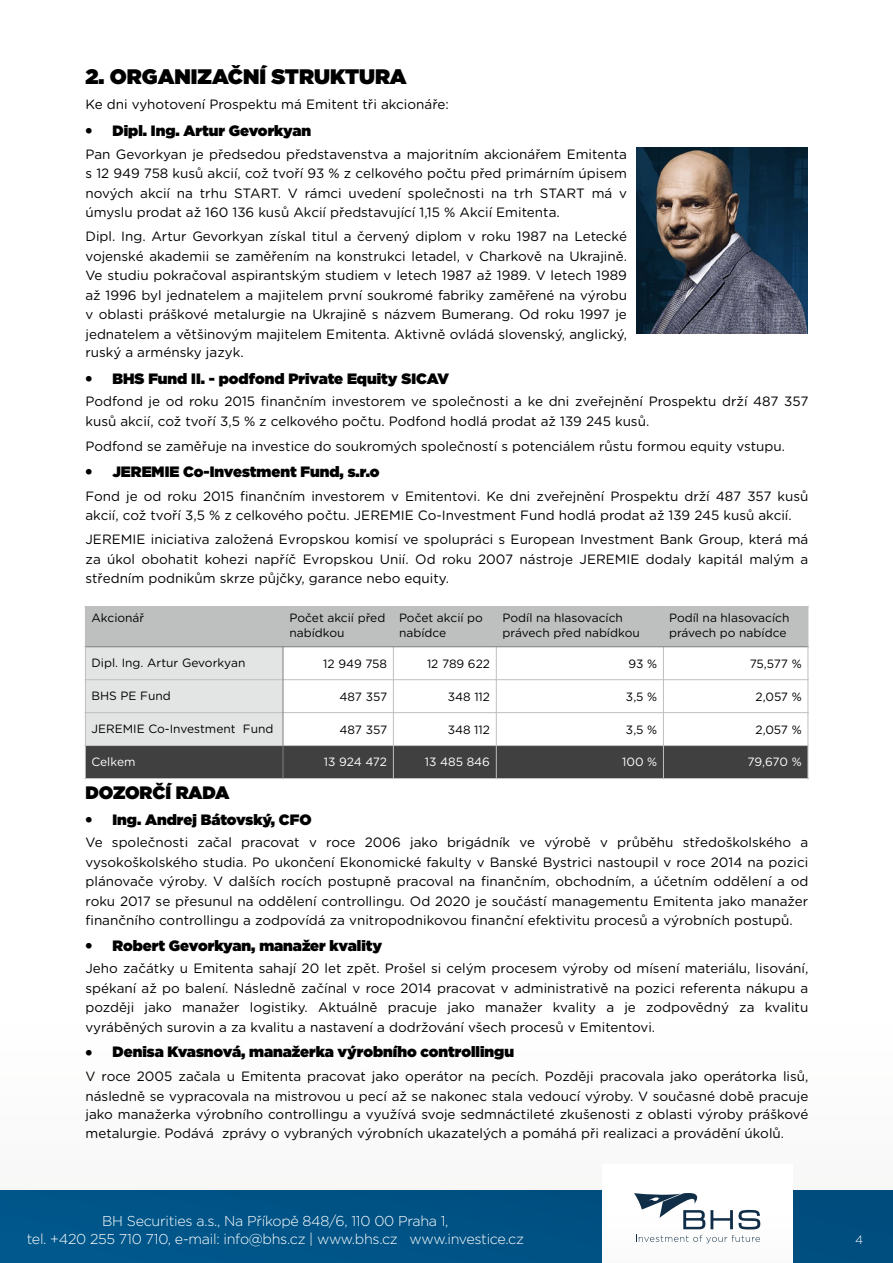
<style>
.page{position:relative;width:893px;height:1263px;background:#fff}
.page>*{position:absolute;margin:0;border:0;box-sizing:border-box;transform-origin:0 0}
.t1{font:900 21px "Gotham";color:#000}
.t2{font:900 18px "Gotham";color:#000}
.t3{font:900 15px "Gotham";color:#000}
.t4{font:300 14.25px/17.1px "Gotham";letter-spacing:-.02em;color:#fff;text-align:center}
.t5{font:13.5px/19.5px "Gotham Rounded";color:#000;text-align:justify}
.t6{font:12px/15px "Gotham Rounded";color:#000}
.t7{font:12px "Gotham Rounded";color:#fff}
.t8{font:300 12px "Gotham";color:#fff}
</style>
<div class="page">
<div style="left:0;top:958px;width:893px;height:305px;background:#f8f8f8"></div>
<div style="left:0;top:1190px;width:893px;height:73px;background:#005386"></div>
<div style="left:602px;top:1165px;width:190px;height:98px;background:#fff"></div>
<svg style="left:739px;top:1210px;width:21px;height:19px"></svg>
<svg style="left:634px;top:1193px;width:99px;height:36px"></svg>
<svg style="left:636px;top:1235px;width:124px;height:8px"></svg>
<div style="left:0;top:0;width:893px;height:1155px;background:#fff"></div>
<img style="left:636px;top:148px;width:172px;height:185px">
<div style="left:85px;top:607px;width:198px;height:40px;background:#bec0c0"></div>
<div style="left:283px;top:607px;width:110px;height:40px;background:#bec0c0"></div>
<div style="left:393px;top:607px;width:103px;height:40px;background:#bec0c0"></div>
<div style="left:496px;top:607px;width:167px;height:40px;background:#bec0c0"></div>
<div style="left:663px;top:607px;width:145px;height:40px;background:#bec0c0"></div>
<div style="left:85px;top:647px;width:198px;height:33px;background:#e3e4e4"></div>
<div style="left:85px;top:680px;width:198px;height:33px;background:#e3e4e4"></div>
<div style="left:85px;top:713px;width:198px;height:32px;background:#e3e4e4"></div>
<div style="left:85px;top:745px;width:198px;height:33px;background:#404040"></div>
<div style="left:283px;top:745px;width:110px;height:33px;background:#404040"></div>
<div style="left:393px;top:745px;width:103px;height:33px;background:#404040"></div>
<div style="left:496px;top:745px;width:167px;height:33px;background:#404040"></div>
<div style="left:663px;top:745px;width:145px;height:33px;background:#404040"></div>
<hr style="left:393px;top:647px;width:1px;height:132px;background:#bfbfbf">
<hr style="left:496px;top:647px;width:1px;height:132px;background:#bfbfbf">
<hr style="left:663px;top:647px;width:1px;height:132px;background:#bfbfbf">
<hr style="left:85px;top:679px;width:198px;height:1px;background:#bfbfbf">
<hr style="left:283px;top:679px;width:526px;height:1px;background:#bfbfbf">
<hr style="left:85px;top:712px;width:198px;height:1px;background:#bfbfbf">
<hr style="left:283px;top:712px;width:526px;height:1px;background:#bfbfbf">
<hr style="left:85px;top:745px;width:198px;height:1px;background:#bfbfbf">
<hr style="left:283px;top:745px;width:526px;height:1px;background:#bfbfbf">
<hr style="left:283px;top:646px;width:1px;height:133px;background:#808080">
<hr style="left:85px;top:646px;width:724px;height:1px;background:#808080">
<hr style="left:85px;top:606px;width:1px;height:41px;background:#bfbfbf">
<hr style="left:85px;top:647px;width:1px;height:132px;background:#bfbfbf">
<hr style="left:808px;top:606px;width:1px;height:41px;background:#bfbfbf">
<hr style="left:808px;top:647px;width:1px;height:132px;background:#bfbfbf">
<hr style="left:85px;top:606px;width:724px;height:1px;background:#bfbfbf">
<hr style="left:85px;top:778px;width:198px;height:1px;background:#bfbfbf">
<hr style="left:283px;top:778px;width:526px;height:1px;background:#bfbfbf">
<h1 class="t1" style="left:86px;top:61px;width:323px">2. ORGANIZAČNÍ STRUKTURA</h1>
<p class="t5" style="left:86px;top:94px;width:365px">Ke dni vyhotovení Prospektu má Emitent tři akcionáře:</p>
<p class="t3" style="left:85px;top:120px;width:228px">• Dipl. Ing. Artur Gevorkyan</p>
<p class="t5" style="left:85px;top:144px;width:543px">Pan Gevorkyan je předsedou představenstva a majoritním akcionářem Emitenta s 12 949 758 kusů akcií, což tvoří 93 % z celkového počtu před primárním úpisem nových akcií na trhu START. V rámci uvedení společnosti na trh START má v úmyslu prodat až 160 136 kusů Akcií představující 1,15 % Akcií Emitenta.</p>
<p class="t5" style="left:85px;top:226px;width:543px">Dipl. Ing. Artur Gevorkyan získal titul a červený diplom v roku 1987 na Letecké vojenské akademii se zaměřením na konstrukci letadel, v Charkově na Ukrajině.<br>Ve studiu pokračoval aspirantským studiem v letech 1987 až 1989. V letech 1989 až 1996 byl jednatelem a majitelem první soukromé fabriky zaměřené na výrobu v oblasti práškové metalurgie na Ukrajině s názvem Bumerang. Od roku 1997 je jednatelem a většinovým majitelem Emitenta. Aktivně ovládá slovenský, anglický,</p>
<p class="t5" style="left:85px;top:342px;width:160px">ruský a arménsky jazyk.</p>
<p class="t3" style="left:85px;top:368px;width:365px">• BHS Fund II. - podfond Private Equity SICAV</p>
<p class="t5" style="left:86px;top:391px;width:724px">Podfond je od roku 2015 finančním investorem ve společnosti a ke dni zveřejnění Prospektu drží 487 357 kusů akcií, což tvoří 3,5 % z celkového počtu. Podfond hodlá prodat až 139 245 kusů.</p>
<p class="t5" style="left:86px;top:436px;width:701px">Podfond se zaměřuje na investice do soukromých společností s potenciálem růstu formou equity vstupu.</p>
<p class="t3" style="left:85px;top:461px;width:296px">• JEREMIE Co-Investment Fund, s.r.o</p>
<p class="t5" style="left:86px;top:486px;width:724px">Fond je od roku 2015 finančním investorem v Emitentovi. Ke dni zveřejnění Prospektu drží 487 357 kusů akcií, což tvoří 3,5 % z celkového počtu. JEREMIE Co-Investment Fund hodlá prodat až 139 245 kusů akcií.</p>
<p class="t5" style="left:86px;top:529px;width:724px">JEREMIE iniciativa založená Evropskou komisí ve spolupráci s European Investment Bank Group, která má za úkol obohatit kohezi napříč Evropskou Unií. Od roku 2007 nástroje JEREMIE dodaly kapitál malým a středním podnikům skrze půjčky, garance nebo equity.</p>
<p class="t6" style="left:92px;top:610px;width:54px">Akcionář</p>
<p class="t6" style="left:290px;top:610px;width:97px">Počet akcií před nabídkou</p>
<p class="t6" style="left:399px;top:610px;width:85px">Počet akcií po nabídce</p>
<p class="t6" style="left:502px;top:610px;width:139px">Podíl na hlasovacích právech před nabídkou</p>
<p class="t6" style="left:669px;top:610px;width:122px">Podíl na hlasovacích právech po nabídce</p>
<p class="t6" style="left:92px;top:655px;width:155px">Dipl. Ing. Artur Gevorkyan</p>
<p class="t6" style="left:323px;top:655px;width:65px">12 949 758</p>
<p class="t6" style="left:427px;top:655px;width:65px">12 789 622</p>
<p class="t6" style="left:629px;top:655px;width:30px">93%</p>
<p class="t6" style="left:750px;top:655px;width:54px">75,577 %</p>
<p class="t6" style="left:91px;top:688px;width:81px">BHS PE Fund</p>
<p class="t6" style="left:339px;top:688px;width:49px">487 357</p>
<p class="t6" style="left:448px;top:688px;width:44px">348 112</p>
<p class="t6" style="left:626px;top:688px;width:33px">3,5 %</p>
<p class="t6" style="left:755px;top:688px;width:48px">2,057 %</p>
<p class="t6" style="left:91px;top:721px;width:184px">JEREMIE Co-Investment Fund</p>
<p class="t6" style="left:339px;top:721px;width:49px">487 357</p>
<p class="t6" style="left:448px;top:721px;width:44px">348 112</p>
<p class="t6" style="left:626px;top:721px;width:33px">3,5 %</p>
<p class="t6" style="left:755px;top:721px;width:48px">2,057 %</p>
<p class="t7" style="left:91px;top:754px;width:46px">Celkem</p>
<p class="t7" style="left:324px;top:754px;width:65px">13 924 472</p>
<p class="t7" style="left:425px;top:754px;width:67px">13 485 846</p>
<p class="t7" style="left:622px;top:754px;width:37px">100 %</p>
<p class="t7" style="left:747px;top:754px;width:56px">79,670 %</p>
<h2 class="t2" style="left:86px;top:780px;width:146px">DOZORČÍ RADA</h2>
<p class="t3" style="left:85px;top:809px;width:228px">• Ing. Andrej Bátovský, CFO</p>
<p class="t5" style="left:85px;top:832px;width:724px">Ve společnosti začal pracovat v roce 2006 jako brigádník ve výrobě v průběhu středoškolského a vysokoškolského studia. Po ukončení Ekonomické fakulty v Banské Bystrici nastoupil v roce 2014 na pozici plánovače výroby. V dalších rocích postupně pracoval na finančním, obchodním, a účetním oddělení a od roku 2017 se přesunul na oddělení controllingu. Od 2020 je součástí managementu Emitenta jako manažer finančního controllingu a zodpovídá za vnitropodnikovou finanční efektivitu procesů a výrobních postupů.</p>
<p class="t3" style="left:85px;top:935px;width:299px">• Robert Gevorkyan, manažer kvality</p>
<p class="t5" style="left:86px;top:958px;width:724px">Jeho začátky u Emitenta sahají 20 let zpět. Prošel si celým procesem výroby od mísení materiálu, lisování, spékaní až po balení. Následně začínal v roce 2014 pracovat v administrativě na pozici referenta nákupu a později jako manažer logistiky. Aktuálně pracuje jako manažer kvality a je zodpovědný za kvalitu vyráběných surovin a za kvalitu a nastavení a dodržování všech procesů v Emitentovi.</p>
<p class="t3" style="left:85px;top:1041px;width:431px">• Denisa Kvasnová, manažerka výrobního controllingu</p>
<p class="t5" style="left:86px;top:1066px;width:724px">V roce 2005 začala u Emitenta pracovat jako operátor na pecích. Později pracovala jako operátorka lisů, následně se vypracovala na mistrovou u pecí až se nakonec stala vedoucí výroby. V současné době pracuje</p>
<p class="t5" style="left:85px;top:1104px;width:724px">jako manažerka výrobního controllingu a využívá svoje sedmnáctileté zkušenosti z oblasti výroby práškové metalurgie. Podává zprávy o vybraných výrobních ukazatelých a pomáhá při realizaci a provádění úkolů.</p>
<p class="t4" style="left:27px;top:1212px;width:499px">BH Securities a.s., Na Příkopě 848/6, 110 00 Praha 1,<br>tel. +420 255 710 710, e-mail: info@bhs.cz | www.bhs.cz www.investice.cz</p>
<p class="t8" style="left:855px;top:1232px;width:9px">4</p>
</div>
